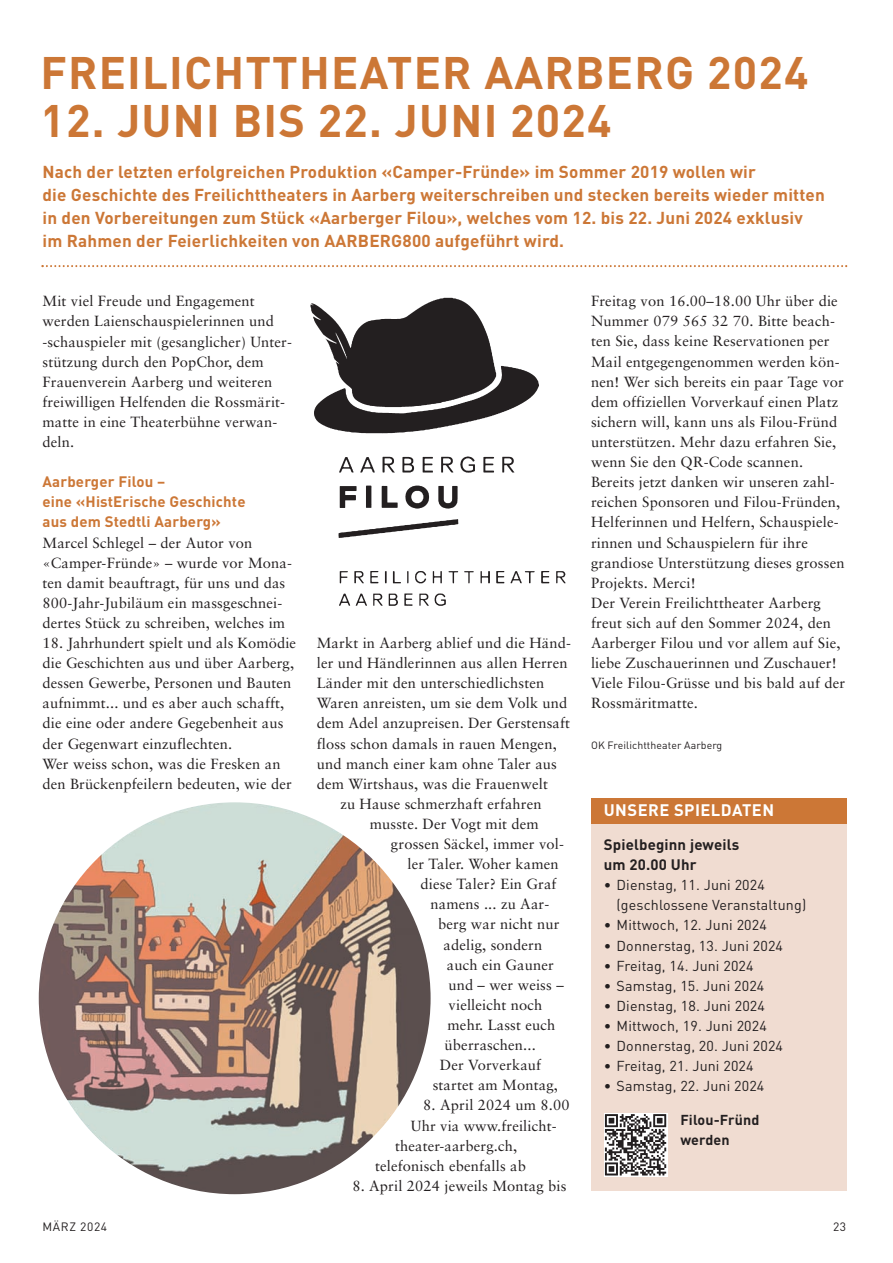
<style>
.page{position:relative;width:893px;height:1263px;background:#fff}
.page>*{position:absolute;margin:0;border:0;box-sizing:border-box;transform-origin:0 0}
.t1{font:700 45px "DIN";letter-spacing:.025em;color:#cc7736}
.t2{font:700 17.1px/23.1px "DIN";letter-spacing:.01em;color:#cc7736}
.t3{font:700 16.5px "DIN";letter-spacing:.025em;color:#fff}
.t4{font:700 15px/20.1px "DIN";letter-spacing:.01em;color:#cc7736}
.t5{font:700 15px/20.1px "DIN";letter-spacing:.01em;color:#231f20}
.t6{font:14.7px/20.1px "Sabon";letter-spacing:.01em;color:#231f20}
.t7{font:14.25px/20.1px "DIN";letter-spacing:.01em;color:#231f20}
.t8{font:700 14.25px/20.1px "DIN";letter-spacing:.01em;color:#231f20}
.t9{font:12px "DIN";letter-spacing:.05em;color:#231f20}
.t10{font:10.5px "DIN";letter-spacing:.01em;color:#231f20}
</style>
<div class="page">
<img style="left:310px;top:297px;width:256px;height:309px">
<div style="left:591px;top:810px;width:255px;height:381px;background:#f0dcd1"></div>
<div style="left:591px;top:798px;width:255px;height:25px;background:#cc7736"></div>
<svg style="left:41px;top:265px;width:806px;height:2px"></svg>
<img style="left:39px;top:802px;width:392px;height:392px;border-radius:50%">
<img style="left:604px;top:1113px;width:64px;height:63px">
<h1 class="t1" style="left:40px;top:47px;width:769px">FREILICHTTHEATER AARBERG 2024</h1>
<h1 class="t1" style="left:40px;top:95px;width:573px">12. JUNI BIS 22. JUNI 2024</h1>
<p class="t2" style="left:43px;top:160px;width:784px">Nach der letzten erfolgreichen Produktion «Camper-Fründe» im Sommer 2019 wollen wir<br>die Geschichte des Freilichttheaters in Aarberg weiterschreiben und stecken bereits wieder mitten in den Vorbereitungen zum Stück «Aarberger Filou», welches vom 12. bis 22. Juni 2024 exklusiv im Rahmen der Feierlichkeiten von AARBERG800 aufgeführt wird.</p>
<p class="t6" style="left:43px;top:292px;width:251px">Mit viel Freude und Engagement werden Laienschauspielerinnen und -schauspieler mit (gesanglicher) Unter&shy;stützung durch den PopChor, dem<br>Frauenverein Aarberg und weiteren freiwilligen Helfenden die Rossmärit&shy;matte in eine Theaterbühne verwan&shy;deln.</p>
<p class="t4" style="left:43px;top:472px;width:205px">Aarberger Filou –<br>eine «HistErische Geschichte aus dem Stedtli Aarberg»</p>
<p class="t6" style="left:43px;top:533px;width:251px">Marcel Schlegel – der Autor von «Camper-Fründe» – wurde vor Mona&shy;ten damit beauftragt, für uns und das 800-Jahr-Jubiläum ein massgeschnei&shy;dertes Stück zu schreiben, welches im</p>
<p class="t6" style="left:43px;top:634px;width:255px">18. Jahrhundert spielt und als Komödie die Geschichten aus und über Aarberg, dessen Gewerbe, Personen und Bauten aufnimmt... und es aber auch schafft, die eine oder andere Gegebenheit aus der Gegenwart einzuflechten.<br>Wer weiss schon, was die Fresken an den Brückenpfeilern bedeuten, wie der</p>
<p class="t6" style="left:317px;top:634px;width:256px">Markt in Aarberg ablief und die Händ-</p>
<p class="t6" style="left:317px;top:654px;width:252px">ler und Händlerinnen aus allen Herren</p>
<p class="t6" style="left:317px;top:674px;width:229px">Länder mit den unterschiedlichsten</p>
<p class="t6" style="left:317px;top:694px;width:252px">Waren anreisten, um sie dem Volk und</p>
<p class="t6" style="left:317px;top:714px;width:255px">dem Adel anzupreisen. Der Gerstensaft</p>
<p class="t6" style="left:317px;top:734px;width:241px">floss schon damals in rauen Mengen,</p>
<p class="t6" style="left:317px;top:755px;width:242px">und manch einer kam ohne Taler aus</p>
<p class="t6" style="left:317px;top:775px;width:233px">dem Wirtshaus, was die Frauenwelt</p>
<p class="t6" style="left:340px;top:795px;width:203px">zu Hause schmerzhaft erfahren</p>
<p class="t6" style="left:370px;top:815px;width:171px">musste. Der Vogt mit dem</p>
<p class="t6" style="left:391px;top:835px;width:175px">grossen Säckel, immer vol-</p>
<p class="t6" style="left:407px;top:855px;width:153px">ler Taler. Woher kamen</p>
<p class="t6" style="left:421px;top:875px;width:137px">diese Taler? Ein Graf</p>
<p class="t6" style="left:431px;top:895px;width:120px">namens ... zu Aar-</p>
<p class="t6" style="left:438px;top:915px;width:123px">berg war nicht nur</p>
<p class="t6" style="left:444px;top:935px;width:100px">adelig, sondern</p>
<p class="t6" style="left:447px;top:956px;width:108px">auch ein Gauner</p>
<p class="t6" style="left:448px;top:976px;width:117px">und – wer weiss –</p>
<p class="t6" style="left:449px;top:996px;width:95px">vielleicht noch</p>
<p class="t6" style="left:448px;top:1016px;width:109px">mehr. Lasst euch</p>
<p class="t6" style="left:445px;top:1036px;width:93px">überraschen...</p>
<p class="t6" style="left:440px;top:1056px;width:103px">Der Vorverkauf</p>
<p class="t6" style="left:433px;top:1076px;width:127px">startet am Montag,</p>
<p class="t6" style="left:423px;top:1096px;width:148px">8. April 2024 um 8.00</p>
<p class="t6" style="left:411px;top:1116px;width:147px">Uhr via www.freilicht-</p>
<p class="t6" style="left:395px;top:1136px;width:124px">theater-aarberg.ch,</p>
<p class="t6" style="left:375px;top:1157px;width:152px">telefonisch ebenfalls ab</p>
<p class="t6" style="left:352px;top:1177px;width:216px">8. April 2024 jeweils Montag bis</p>
<p class="t6" style="left:591px;top:292px;width:255px">Freitag von 16.00–18.00 Uhr über die Nummer 079 565 32 70. Bitte beach&shy;ten Sie, dass keine Reservationen per Mail entgegengenommen werden kön&shy;nen! Wer sich bereits ein paar Tage vor dem offiziellen Vorverkauf einen Platz sichern will, kann uns als Filou-Fründ unterstützen. Mehr dazu erfahren Sie, wenn Sie den QR-Code scannen.<br>Bereits jetzt danken wir unseren zahl&shy;reichen Sponsoren und Filou-Fründen, Helferinnen und Helfern, Schauspiele&shy;rinnen und Schauspielern für ihre grandiose Unterstützung dieses grossen Projekts. Merci!<br>Der Verein Freilichttheater Aarberg freut sich auf den Sommer 2024, den Aarberger Filou und vor allem auf Sie, liebe Zuschauerinnen und Zuschauer!<br>Viele Filou-Grüsse und bis bald auf der Rossmäritmatte.</p>
<p class="t10" style="left:591px;top:739px;width:133px">OK Freilichttheater Aarberg</p>
<p class="t3" style="left:604px;top:801px;width:172px">UNSERE SPIELDATEN</p>
<p class="t5" style="left:604px;top:835px;width:137px">Spielbeginn jeweils um 20.00 Uhr</p>
<p class="t7" style="left:617px;top:875px;width:191px;text-indent:-13px">• Dienstag, 11. Juni 2024 (geschlossene Veranstaltung)</p>
<p class="t7" style="left:604px;top:915px;width:165px">• Mittwoch, 12. Juni 2024</p>
<p class="t7" style="left:604px;top:935px;width:181px">• Donnerstag, 13. Juni 2024</p>
<p class="t7" style="left:604px;top:956px;width:151px">• Freitag, 14. Juni 2024</p>
<p class="t7" style="left:604px;top:976px;width:162px">• Samstag, 15. Juni 2024</p>
<p class="t7" style="left:604px;top:996px;width:163px">• Dienstag, 18. Juni 2024</p>
<p class="t7" style="left:604px;top:1016px;width:165px">• Mittwoch, 19. Juni 2024</p>
<p class="t7" style="left:604px;top:1036px;width:181px">• Donnerstag, 20. Juni 2024</p>
<p class="t7" style="left:604px;top:1056px;width:151px">• Freitag, 21. Juni 2024</p>
<p class="t7" style="left:604px;top:1076px;width:162px">• Samstag, 22. Juni 2024</p>
<p class="t8" style="left:680px;top:1110px;width:81px">Filou-Fründ werden</p>
<p class="t9" style="left:43px;top:1220px;width:66px">MÄRZ 2024</p>
<p class="t9" style="left:833px;top:1220px;width:15px">23</p>
</div>
